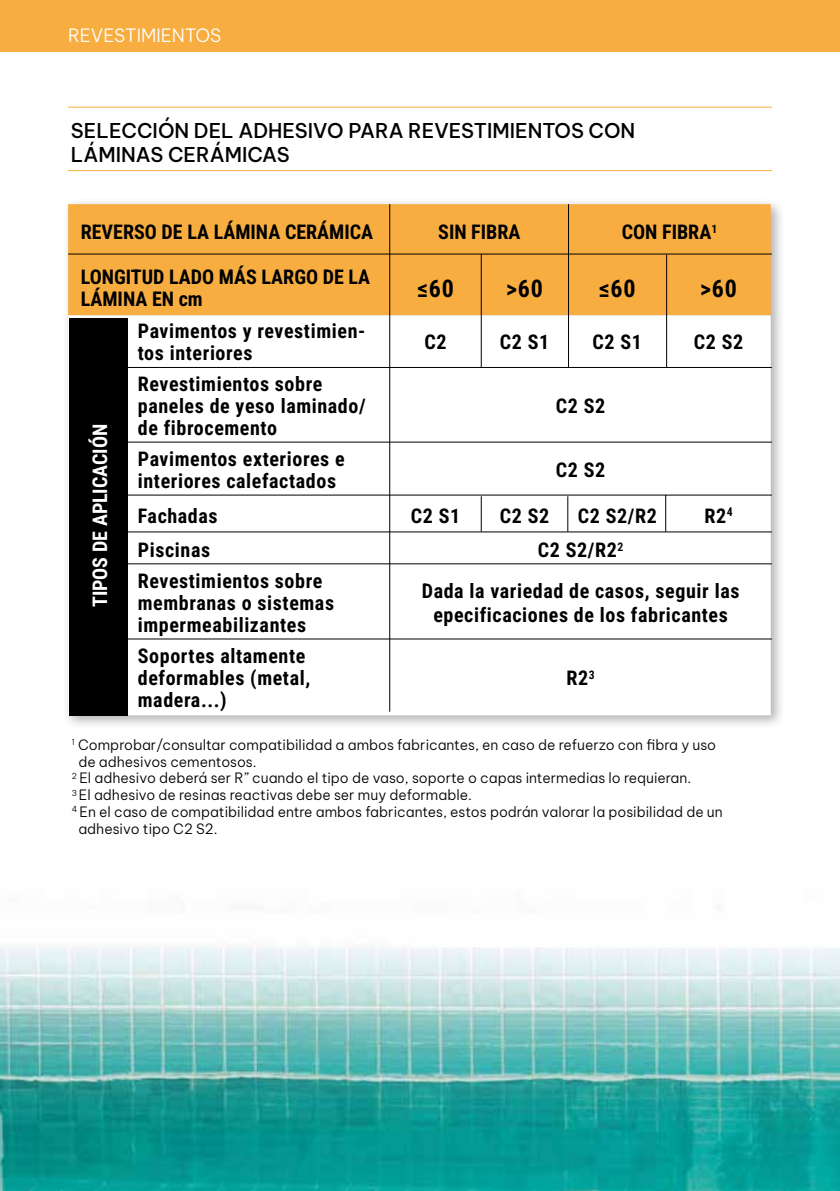
<style>
.page{position:relative;width:840px;height:1191px;background:#fff}
.page>*{position:absolute;margin:0;border:0;box-sizing:border-box;transform-origin:0 0}
.t1{font:700 24px "Roboto Condensed";letter-spacing:.03em;color:#000}
.t2{font:700 20px/22px "Roboto Condensed";letter-spacing:.03em;color:#000}
.t3{font:700 20px/22px "Roboto Condensed";color:#000}
.t4{font:500 20px/24px "Be Vietnam Pro";color:#000}
.t5{font:700 20px "Roboto Condensed";color:#fff}
.t6{font:300 18px "Be Vietnam Pro";color:#fff}
.t7{font:300 14px "Be Vietnam Pro";color:#000}
</style>
<div class="page">
<img style="left:0;top:946px;width:839px;height:245px">
<div style="left:0;top:0;width:839px;height:51px;background:#f8ad40"></div>
<div style="left:61px;top:197px;width:724px;height:533px;background:#000;opacity:.32"></div>
<div style="left:68px;top:204px;width:702px;height:111px;background:#f8ad40"></div>
<svg style="left:68px;top:315px;width:702px;height:400px"></svg>
<div style="left:69px;top:318px;width:58px;height:397px;background:#000"></div>
<hr style="left:68px;top:170px;width:703px;height:1px;background:#f8ad40">
<hr style="left:68px;top:107px;width:703px;height:1px;background:#f8ad40">
<hr style="left:389px;top:204px;width:1px;height:507px;background:#000">
<hr style="left:568px;top:204px;width:1px;height:163px;background:#000">
<hr style="left:125px;top:367px;width:646px;height:1px;background:#000">
<hr style="left:123px;top:442px;width:648px;height:1px;background:#000">
<hr style="left:123px;top:495px;width:648px;height:1px;background:#000">
<hr style="left:123px;top:531px;width:648px;height:1px;background:#000">
<hr style="left:123px;top:563px;width:648px;height:1px;background:#000">
<hr style="left:123px;top:638px;width:648px;height:1px;background:#000">
<hr style="left:68px;top:254px;width:703px;height:1px;background:#000">
<hr style="left:480px;top:254px;width:1px;height:113px;background:#000">
<hr style="left:666px;top:255px;width:1px;height:112px;background:#000">
<hr style="left:480px;top:496px;width:1px;height:35px;background:#000">
<hr style="left:567px;top:496px;width:1px;height:35px;background:#000">
<hr style="left:665px;top:495px;width:1px;height:36px;background:#000">
<p class="t6" style="left:68px;top:21px;width:155px">REVESTIMIENTOS</p>
<p class="t4" style="left:71px;top:116px;width:565px">SELECCIÓN DEL ADHESIVO PARA REVESTIMIENTOS CON<br>LÁMINAS CERÁMICAS</p>
<p class="t3" style="left:81px;top:221px;width:294px">REVERSO DE LA LÁMINA CERÁMICA</p>
<p class="t3" style="left:438px;top:221px;width:84px">SIN FIBRA</p>
<p class="t3" style="left:621px;top:221px;width:97px">CON FIBRA<sup>1</sup></p>
<p class="t3" style="left:81px;top:265px;width:291px">LONGITUD LADO MÁS LARGO DE LA<br>LÁMINA EN cm</p>
<p class="t1" style="left:417px;top:271px;width:38px">≤60</p>
<p class="t1" style="left:506px;top:271px;width:38px">&gt;60</p>
<p class="t1" style="left:598px;top:271px;width:38px">≤60</p>
<p class="t1" style="left:699px;top:271px;width:38px">&gt;60</p>
<p class="t5" style="left:86px;top:607px;width:185px;rotate:-90deg">TIPOS DE APLICACIÓN</p>
<p class="t2" style="left:138px;top:319px;width:229px">Pavimentos y revestimien&shy;tos interiores</p>
<p class="t2" style="left:424px;top:330px;width:24px">C2</p>
<p class="t2" style="left:499px;top:330px;width:51px">C2 S1</p>
<p class="t2" style="left:592px;top:330px;width:51px">C2 S1</p>
<p class="t2" style="left:693px;top:330px;width:51px">C2 S2</p>
<p class="t2" style="left:138px;top:372px;width:229px">Revestimientos sobre paneles de yeso laminado/ de fibrocemento</p>
<p class="t2" style="left:555px;top:394px;width:51px">C2 S2</p>
<p class="t2" style="left:138px;top:447px;width:208px">Pavimentos exteriores e interiores calefactados</p>
<p class="t2" style="left:555px;top:458px;width:51px">C2 S2</p>
<p class="t2" style="left:138px;top:504px;width:81px">Fachadas</p>
<p class="t2" style="left:410px;top:504px;width:51px">C2 S1</p>
<p class="t2" style="left:499px;top:504px;width:51px">C2 S2</p>
<p class="t2" style="left:577px;top:504px;width:80px">C2 S2/R2</p>
<p class="t2" style="left:704px;top:504px;width:30px">R2<sup>4</sup></p>
<p class="t2" style="left:138px;top:538px;width:74px">Piscinas</p>
<p class="t2" style="left:537px;top:538px;width:87px">C2 S2/R2<sup>2</sup></p>
<p class="t2" style="left:138px;top:569px;width:198px">Revestimientos sobre membranas o sistemas impermeabilizantes</p>
<p class="t2" style="left:421px;top:578px;width:319px;line-height:24px;text-align:center">Dada la variedad de casos, seguir las epecificaciones de los fabricantes</p>
<p class="t2" style="left:138px;top:644px;width:174px">Soportes altamente deformables (metal, madera...)</p>
<p class="t2" style="left:566px;top:666px;width:30px">R2<sup>3</sup></p>
<p class="t7" style="left:72px;top:733px;width:645px"><sup>1</sup> Comprobar/consultar compatibilidad a ambos fabricantes, en caso de refuerzo con fibra y uso</p>
<p class="t7" style="left:78px;top:750px;width:180px">de adhesivos cementosos.</p>
<p class="t7" style="left:72px;top:767px;width:620px"><sup>2</sup> El adhesivo deberá ser R” cuando el tipo de vaso, soporte o capas intermedias lo requieran.</p>
<p class="t7" style="left:72px;top:784px;width:401px"><sup>3</sup> El adhesivo de resinas reactivas debe ser muy deformable.</p>
<p class="t7" style="left:72px;top:800px;width:652px"><sup>4</sup> En el caso de compatibilidad entre ambos fabricantes, estos podrán valorar la posibilidad de un</p>
<p class="t7" style="left:78px;top:817px;width:140px">adhesivo tipo C2 S2.</p>
</div>
